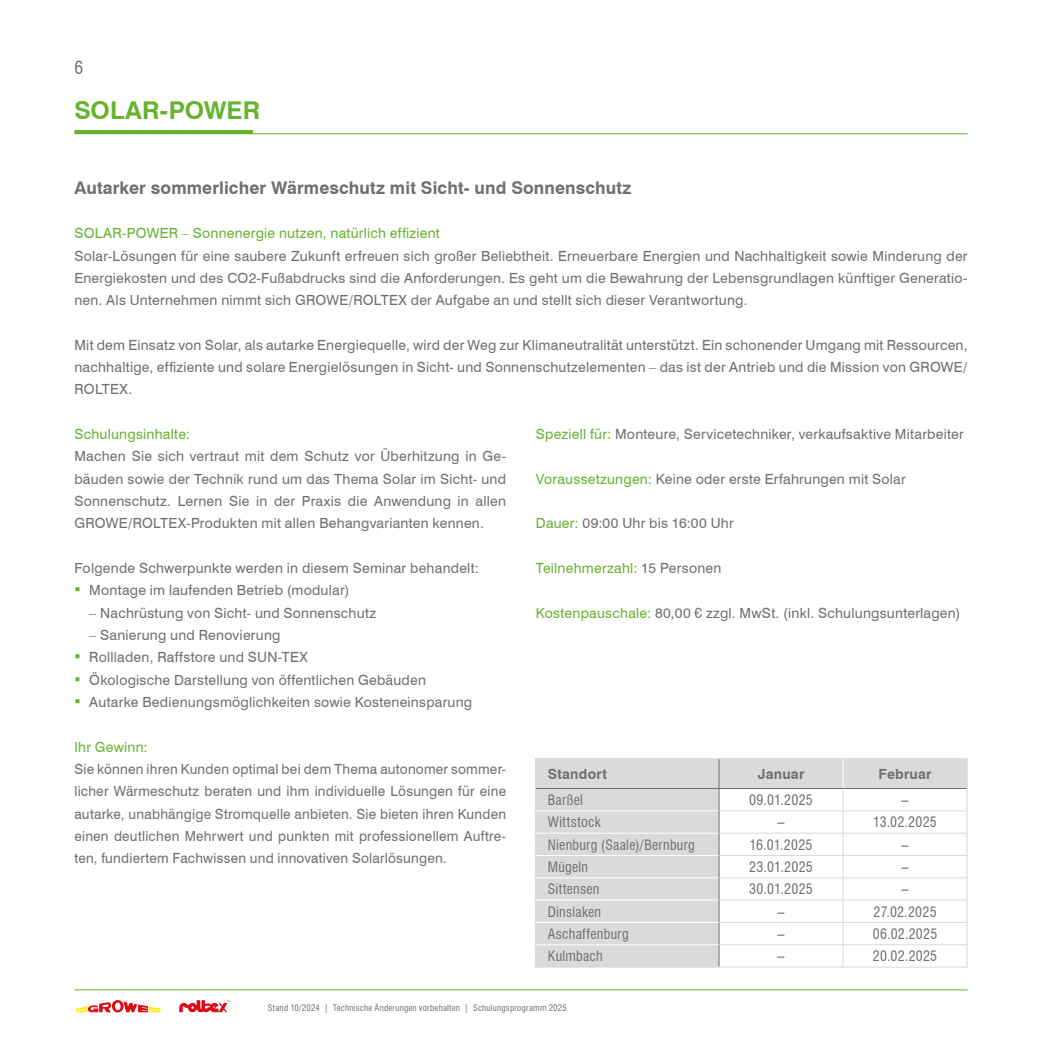
<style>
.page{position:relative;width:1042px;height:1042px;background:#fff}
.page>*{position:absolute;margin:0;border:0;box-sizing:border-box;transform-origin:0 0}
.GRW_01_THEMEN-HEAD_1zeilig_Bold_GRUEN_li{font:700 24.5px "Swiss 721 BT";color:#65b32e}
._02_HEAD_Bold_GRAU_links_10pt{font:700 17.5px "Swiss 721 BT";letter-spacing:.005em;color:#706f6f}
.t1{font:condensed 17.5px "Swiss 721 BT";color:#706f6f}
._04_TXT_Blocksatz_GRAU_8pt{font:14px/22.4px "Swiss 721 BT";letter-spacing:.015em;color:#706f6f;text-align:justify}
._05a_TXT_GRAU_links_8pt{font:14px "Swiss 721 BT";letter-spacing:.015em;color:#706f6f}
._05_TAB_ZAHL_Cond_GRAU_zentriert_8pt_ohne{font:condensed 14px "Swiss 721 BT";letter-spacing:.015em;color:#706f6f}
._06_TAB_ZAHL_Cond_GRAU_links_8pt_ohne_Ras{font:condensed 14px "Swiss 721 BT";letter-spacing:.02em;color:#706f6f}
._03c_INHALTS-SUB-HEAD_GRUEN_links_8pt{font:14px "Swiss 721 BT";letter-spacing:.015em;color:#65b32e}
._05a_TXT_GRAU_links_8pt-2{font:14px "Swiss 721 BT";letter-spacing:.015em;color:#65b32e}
._03_TAB_HEAD_GRAU_zentriert_8pt_ohne_Rast{font:700 14px "Swiss 721 BT";letter-spacing:.015em;color:#706f6f}
._02_TAB_HEAD_GRAU_links_8pt_ohne_Raster{font:700 14px "Swiss 721 BT";letter-spacing:.015em;color:#706f6f}
.t2{font:condensed 8.75px "Swiss 721 BT";letter-spacing:.03em;color:#706f6f}
.s1{font-family:"Arial";font-size:17.5px;color:#65b32e}
.s2{color:#65b32e}
.s3{color:#706f6f}
</style>
<div class="page">
<svg style="left:76px;top:1000px;width:84px;height:13px"></svg>
<svg style="left:179px;top:1000px;width:50px;height:13px"></svg>
<hr style="left:74px;top:133px;width:893px;height:1px;background:#65b32e">
<hr style="left:74px;top:130px;width:179px;height:4px;background:#65b32e">
<hr style="left:74px;top:989px;width:893px;height:1px;background:#65b32e">
<svg style="left:536px;top:759px;width:430px;height:207px;fill:#dadada"></svg>
<hr style="left:719px;top:788px;width:124px;height:1px;background:#706f6f">
<hr style="left:843px;top:788px;width:123px;height:1px;background:#706f6f">
<hr style="left:719px;top:810px;width:124px;height:1px;background:#dadada">
<hr style="left:843px;top:810px;width:124px;height:1px;background:#dadada">
<hr style="left:719px;top:833px;width:124px;height:1px;background:#dadada">
<hr style="left:843px;top:833px;width:124px;height:1px;background:#dadada">
<hr style="left:719px;top:855px;width:124px;height:1px;background:#dadada">
<hr style="left:843px;top:855px;width:124px;height:1px;background:#dadada">
<hr style="left:719px;top:877px;width:124px;height:1px;background:#dadada">
<hr style="left:843px;top:877px;width:124px;height:1px;background:#dadada">
<hr style="left:719px;top:899px;width:124px;height:1px;background:#dadada">
<hr style="left:843px;top:899px;width:124px;height:1px;background:#dadada">
<svg style="left:842px;top:759px;width:1px;height:207px"></svg>
<hr style="left:536px;top:788px;width:183px;height:1px;background:#706f6f">
<svg style="left:718px;top:759px;width:1px;height:207px"></svg>
<hr style="left:535px;top:758px;width:184px;height:1px;background:#dadada">
<hr style="left:719px;top:758px;width:124px;height:1px;background:#dadada">
<hr style="left:843px;top:758px;width:124px;height:1px;background:#dadada">
<hr style="left:719px;top:922px;width:124px;height:1px;background:#dadada">
<hr style="left:843px;top:922px;width:124px;height:1px;background:#dadada">
<svg style="left:535px;top:759px;width:1px;height:207px"></svg>
<hr style="left:719px;top:944px;width:124px;height:1px;background:#dadada">
<hr style="left:843px;top:944px;width:124px;height:1px;background:#dadada">
<svg style="left:966px;top:759px;width:1px;height:207px"></svg>
<hr style="left:535px;top:966px;width:184px;height:1px;background:#dadada">
<hr style="left:719px;top:966px;width:124px;height:1px;background:#dadada">
<hr style="left:843px;top:966px;width:124px;height:1px;background:#dadada">
<hr style="left:536px;top:810px;width:182px;height:1px;background:#fff">
<hr style="left:536px;top:833px;width:182px;height:1px;background:#fff">
<hr style="left:536px;top:855px;width:182px;height:1px;background:#fff">
<hr style="left:536px;top:877px;width:182px;height:1px;background:#fff">
<hr style="left:536px;top:899px;width:182px;height:1px;background:#fff">
<hr style="left:536px;top:922px;width:182px;height:1px;background:#fff">
<hr style="left:536px;top:944px;width:182px;height:1px;background:#fff">
<hr style="left:1041px;top:0;width:1px;height:628px;background:#f9c5af">
<hr style="left:1041px;top:558px;width:1px;height:70px;background:#dadada">
<p class="t1" style="left:74px;top:58px;width:10px">6</p>
<p class="GRW_01_THEMEN-HEAD_1zeilig_Bold_GRUEN_li" style="left:74px;top:95px;width:187px">SOLAR-POWER</p>
<p class="_02_HEAD_Bold_GRAU_links_10pt" style="left:74px;top:177px;width:558px">Autarker sommerlicher Wärmeschutz mit Sicht- und Sonnenschutz</p>
<p class="_03c_INHALTS-SUB-HEAD_GRUEN_links_8pt" style="left:74px;top:225px;width:367px">SOLAR-POWER – Sonnenergie nutzen, natürlich effizient</p>
<p class="_04_TXT_Blocksatz_GRAU_8pt" style="left:74px;top:244px;width:894px">Solar-Lösungen für eine saubere Zukunft erfreuen sich großer Beliebtheit. Erneuerbare Energien und Nachhaltigkeit sowie Minderung der Energiekosten und des CO2-Fußabdrucks sind die Anforderungen. Es geht um die Bewahrung der Lebensgrundlagen künftiger Generatio&shy;nen. Als Unternehmen nimmt sich GROWE/ROLTEX der Aufgabe an und stellt sich dieser Verantwortung.</p>
<p class="_04_TXT_Blocksatz_GRAU_8pt" style="left:74px;top:333px;width:894px">Mit dem Einsatz von Solar, als autarke Energiequelle, wird der Weg zur Klimaneutralität unterstützt. Ein schonender Umgang mit Ressourcen, nachhaltige, effiziente und solare Energielösungen in Sicht- und Sonnenschutzelementen – das ist der Antrieb und die Mission von GROWE/ ROLTEX.</p>
<p class="_03c_INHALTS-SUB-HEAD_GRUEN_links_8pt" style="left:74px;top:426px;width:117px">Schulungsinhalte:</p>
<p class="_04_TXT_Blocksatz_GRAU_8pt" style="left:74px;top:445px;width:433px">Machen Sie sich vertraut mit dem Schutz vor Überhitzung in Ge&shy;bäuden sowie der Technik rund um das Thema Solar im Sicht- und Sonnenschutz. Lernen Sie in der Praxis die Anwendung in allen GROWE/ROLTEX-Produkten mit allen Behangvarianten kennen.</p>
<p class="_04_TXT_Blocksatz_GRAU_8pt" style="left:74px;top:557px;width:406px">Folgende Schwerpunkte werden in diesem Seminar behandelt:</p>
<p class="_04_TXT_Blocksatz_GRAU_8pt" style="left:74px;top:579px;width:276px"><span class="s1">▪</span> Montage im laufenden Betrieb (modular)</p>
<p class="_04_TXT_Blocksatz_GRAU_8pt" style="left:89px;top:601px;width:288px">– Nachrüstung von Sicht- und Sonnenschutz</p>
<p class="_04_TXT_Blocksatz_GRAU_8pt" style="left:89px;top:624px;width:193px">– Sanierung und Renovierung</p>
<p class="_04_TXT_Blocksatz_GRAU_8pt" style="left:74px;top:646px;width:235px"><span class="s1">▪</span> Rollladen, Raffstore und SUN-TEX</p>
<p class="_04_TXT_Blocksatz_GRAU_8pt" style="left:74px;top:668px;width:353px"><span class="s1">▪</span> Ökologische Darstellung von öffentlichen Gebäuden</p>
<p class="_04_TXT_Blocksatz_GRAU_8pt" style="left:74px;top:691px;width:399px"><span class="s1">▪</span> Autarke Bedienungsmöglichkeiten sowie Kosteneinsparung</p>
<p class="_03c_INHALTS-SUB-HEAD_GRUEN_links_8pt" style="left:74px;top:738px;width:75px">Ihr Gewinn:</p>
<p class="_04_TXT_Blocksatz_GRAU_8pt" style="left:74px;top:758px;width:433px">Sie können ihren Kunden optimal bei dem Thema autonomer sommer&shy;licher Wärmeschutz beraten und ihm individuelle Lösungen für eine autarke, unabhängige Stromquelle anbieten. Sie bieten ihren Kunden einen deutlichen Mehrwert und punkten mit professionellem Auftre&shy;ten, fundiertem Fachwissen und innovativen Solarlösungen.</p>
<p class="_05a_TXT_GRAU_links_8pt" style="left:536px;top:426px;width:429px"><span class="s2">Speziell für:</span> Monteure, Servicetechniker, verkaufsaktive Mitarbeiter</p>
<p class="_05a_TXT_GRAU_links_8pt" style="left:536px;top:470px;width:371px"><span class="s2">Voraussetzungen:</span> Keine oder erste Erfahrungen mit Solar</p>
<p class="_05a_TXT_GRAU_links_8pt" style="left:536px;top:515px;width:199px"><span class="s2">Dauer:</span> 09:00 Uhr bis 16:00 Uhr</p>
<p class="_05a_TXT_GRAU_links_8pt-2" style="left:536px;top:559px;width:187px">Teilnehmerzahl: <span class="s3">15 Personen</span></p>
<p class="_05a_TXT_GRAU_links_8pt" style="left:536px;top:604px;width:426px"><span class="s2">Kostenpauschale:</span> 80,00 € zzgl. MwSt. (inkl. Schulungsunterlagen)</p>
<p class="_02_TAB_HEAD_GRAU_links_8pt_ohne_Raster" style="left:548px;top:765px;width:60px">Standort</p>
<p class="_03_TAB_HEAD_GRAU_zentriert_8pt_ohne_Rast" style="left:758px;top:765px;width:48px">Januar</p>
<p class="_03_TAB_HEAD_GRAU_zentriert_8pt_ohne_Rast" style="left:878px;top:765px;width:55px">Februar</p>
<p class="_06_TAB_ZAHL_Cond_GRAU_links_8pt_ohne_Ras" style="left:548px;top:791px;width:37px">Barßel</p>
<p class="_05_TAB_ZAHL_Cond_GRAU_zentriert_8pt_ohne" style="left:749px;top:791px;width:65px">09.01.2025</p>
<p class="_05_TAB_ZAHL_Cond_GRAU_zentriert_8pt_ohne" style="left:901px;top:791px;width:8px">–</p>
<p class="_06_TAB_ZAHL_Cond_GRAU_links_8pt_ohne_Ras" style="left:548px;top:814px;width:54px">Wittstock</p>
<p class="_05_TAB_ZAHL_Cond_GRAU_zentriert_8pt_ohne" style="left:777px;top:814px;width:8px">–</p>
<p class="_05_TAB_ZAHL_Cond_GRAU_zentriert_8pt_ohne" style="left:873px;top:814px;width:65px">13.02.2025</p>
<p class="_06_TAB_ZAHL_Cond_GRAU_links_8pt_ohne_Ras" style="left:548px;top:836px;width:148px">Nienburg (Saale)/Bernburg</p>
<p class="_05_TAB_ZAHL_Cond_GRAU_zentriert_8pt_ohne" style="left:749px;top:836px;width:64px">16.01.2025</p>
<p class="_05_TAB_ZAHL_Cond_GRAU_zentriert_8pt_ohne" style="left:901px;top:836px;width:8px">–</p>
<p class="_06_TAB_ZAHL_Cond_GRAU_links_8pt_ohne_Ras" style="left:548px;top:858px;width:42px">Mügeln</p>
<p class="_05_TAB_ZAHL_Cond_GRAU_zentriert_8pt_ohne" style="left:749px;top:858px;width:65px">23.01.2025</p>
<p class="_05_TAB_ZAHL_Cond_GRAU_zentriert_8pt_ohne" style="left:901px;top:858px;width:8px">–</p>
<p class="_06_TAB_ZAHL_Cond_GRAU_links_8pt_ohne_Ras" style="left:548px;top:881px;width:53px">Sittensen</p>
<p class="_05_TAB_ZAHL_Cond_GRAU_zentriert_8pt_ohne" style="left:749px;top:881px;width:65px">30.01.2025</p>
<p class="_05_TAB_ZAHL_Cond_GRAU_zentriert_8pt_ohne" style="left:901px;top:881px;width:8px">–</p>
<p class="_06_TAB_ZAHL_Cond_GRAU_links_8pt_ohne_Ras" style="left:548px;top:903px;width:55px">Dinslaken</p>
<p class="_05_TAB_ZAHL_Cond_GRAU_zentriert_8pt_ohne" style="left:777px;top:903px;width:8px">–</p>
<p class="_05_TAB_ZAHL_Cond_GRAU_zentriert_8pt_ohne" style="left:873px;top:903px;width:65px">27.02.2025</p>
<p class="_06_TAB_ZAHL_Cond_GRAU_links_8pt_ohne_Ras" style="left:548px;top:925px;width:82px">Aschaffenburg</p>
<p class="_05_TAB_ZAHL_Cond_GRAU_zentriert_8pt_ohne" style="left:777px;top:925px;width:8px">–</p>
<p class="_05_TAB_ZAHL_Cond_GRAU_zentriert_8pt_ohne" style="left:873px;top:925px;width:66px">06.02.2025</p>
<p class="_06_TAB_ZAHL_Cond_GRAU_links_8pt_ohne_Ras" style="left:548px;top:948px;width:56px">Kulmbach</p>
<p class="_05_TAB_ZAHL_Cond_GRAU_zentriert_8pt_ohne" style="left:777px;top:948px;width:8px">–</p>
<p class="_05_TAB_ZAHL_Cond_GRAU_zentriert_8pt_ohne" style="left:873px;top:948px;width:66px">20.02.2025</p>
<p class="t2" style="left:268px;top:1003px;width:300px">Stand 10/2024 | Technische Änderungen vorbehalten | Schulungsprogramm 2025</p>
</div>
